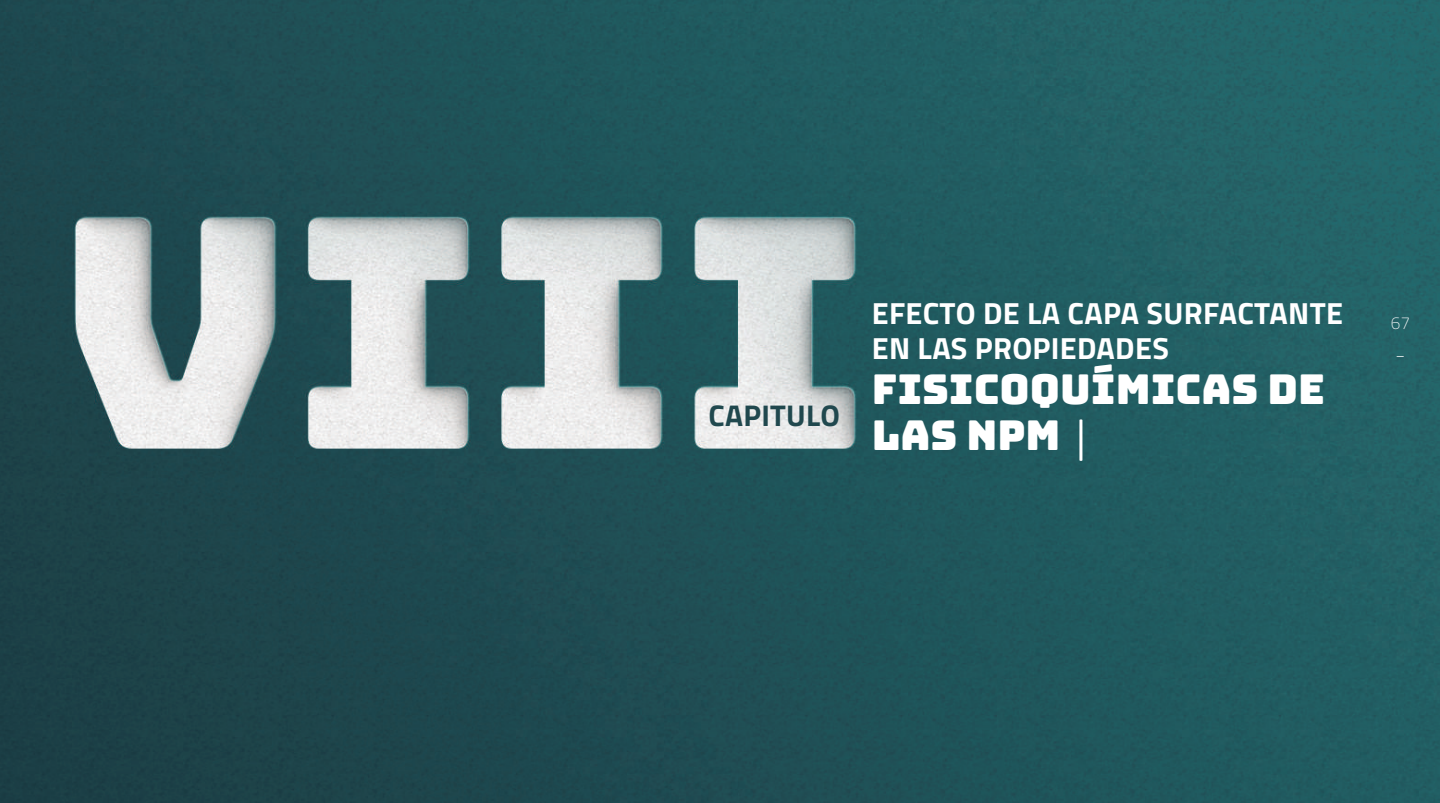
<style>
.page{position:relative;width:1440px;height:803px;background:#fff}
.page>*{position:absolute;margin:0;border:0;box-sizing:border-box;transform-origin:0 0}
.t1{font:41.17px/45.7px "Bungee";color:#fff}
.t2{font:700 30.53px/34.4px "Titillium Web";letter-spacing:.01em;color:#fff}
.t3{font:700 29.92px "Titillium Web";letter-spacing:.01em;color:#20484e}
.t4{font:200 22.65px "Titillium Web";color:#fff}
.t5{font:200 17.25px "Titillium Web";color:#fff}
</style>
<div class="page">
<img style="left:0;top:0;width:1440px;height:802px">
<svg style="left:1079px;top:419px;width:3px;height:42px"></svg>
<p class="t3" style="left:709px;top:392px;width:133px">CAPITULO</p>
<p class="t2" style="left:872px;top:295px;width:473px">EFECTO DE LA CAPA SURFACTANTE<br>EN LAS PROPIEDADES</p>
<h1 class="t1" style="left:872px;top:367px;width:455px">FISICOQUÍMICAS DE<br>LAS NPM</h1>
<p class="t5" style="left:1391px;top:310px;width:21px">67</p>
<p class="t4" style="left:1395px;top:339px;width:12px">-</p>
</div>
